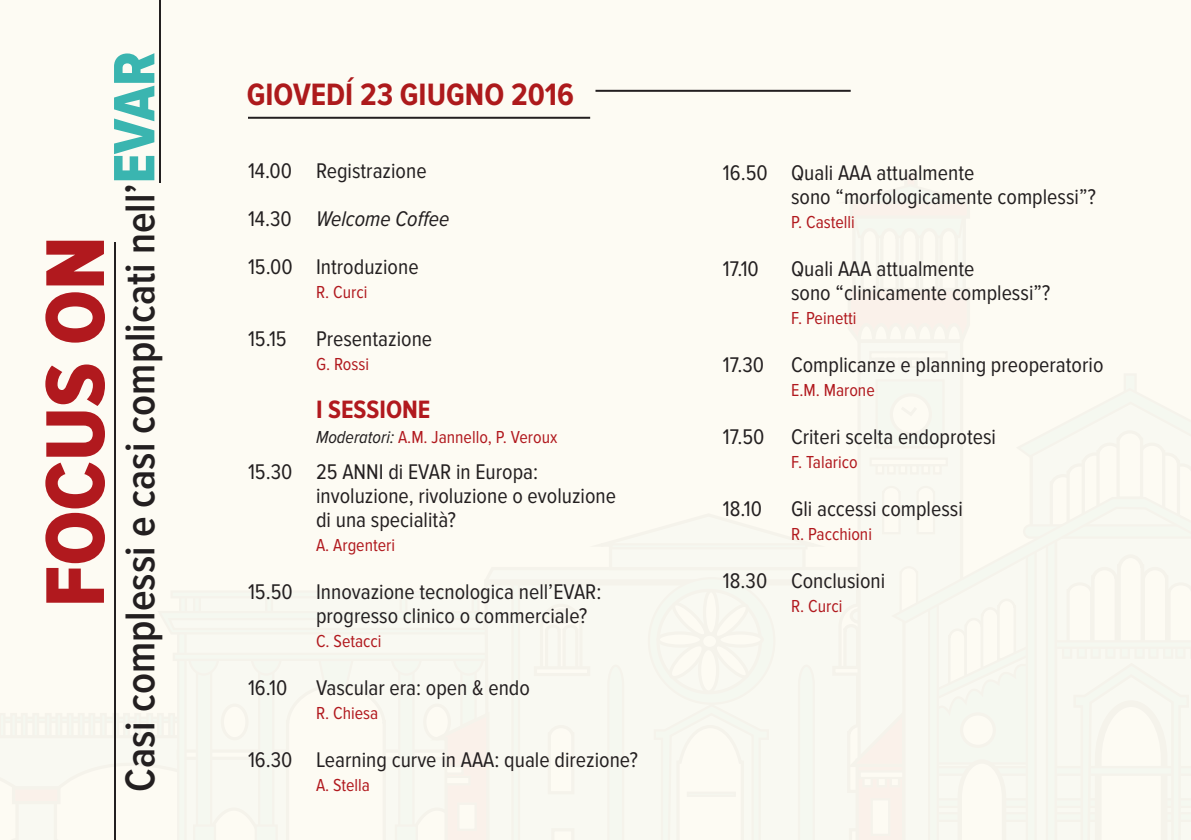
<style>
.page{position:relative;width:1191px;height:840px;background:#fff}
.page>*{position:absolute;margin:0;border:0;box-sizing:border-box;transform-origin:0 0}
.t1{font:86.4px "Proxima Nova Cond Extrabld";color:#b1191e}
.t2{font:600 43.2px "Proxima Nova Cond";color:#231f20}
.t3{font:700 32px "Proxima Nova Cond";color:#ad1a1c}
.t4{font:700 26px "Proxima Nova Cond";color:#b1191e}
.t5{font:22px/24px "Proxima Nova Cond";color:#231f20}
.t6{font:18px "Proxima Nova Cond";color:#b1191e}
.s1{font-family:"Proxima Nova Cond Extrabld";font-weight:400;font-size:60.4px;color:#3ab5b0}
.s2{font-style:italic}
.s3{font-style:italic;color:#231f20}
</style>
<div class="page">
<div style="left:0;top:0;width:1191px;height:839px;background:#fdfbf3"></div>
<hr style="left:159px;top:0;width:1px;height:182px;background:#231f20">
<hr style="left:114px;top:242px;width:1px;height:597px;background:#231f20">
<hr style="left:595px;top:90px;width:255px;height:2px;background:#231f20">
<hr style="left:248px;top:117px;width:342px;height:2px;background:#231f20">
<h1 class="t1" style="left:27px;top:607px;width:372px;rotate:-90deg">FOCUS ON</h1>
<h2 class="t2" style="left:116px;top:791px;width:741px;rotate:-90deg">Casi complessi e casi complicati nell’<span class="s1">EVAR</span></h2>
<h3 class="t3" style="left:247px;top:77px;width:220px">GIOVEDÍ 23 GIUGNO</h3>
<h3 class="t3" style="left:511px;top:77px;width:64px">2016</h3>
<p class="t5" style="left:248px;top:147px;width:203px;line-height:48px">14.00 Registrazione<br>14.30 <span class="s2">Welcome Coffee<br></span>15.00 Introduzione</p>
<p class="t6" style="left:316px;top:282px;width:53px">R. Curci</p>
<p class="t5" style="left:248px;top:327px;width:40px">15.15</p>
<p class="t5" style="left:316px;top:327px;width:118px">Presentazione</p>
<p class="t6" style="left:316px;top:354px;width:54px">G. Rossi</p>
<p class="t4" style="left:316px;top:395px;width:116px">I SESSIONE</p>
<p class="t6" style="left:316px;top:426px;width:243px"><span class="s3">Moderatori:</span> A.M. Jannello, P. Veroux</p>
<p class="t5" style="left:316px;top:459px;width:301px;text-indent:-68px">15.30 25 ANNI di EVAR in Europa: involuzione, rivoluzione o evoluzione di una specialità?</p>
<p class="t6" style="left:316px;top:534px;width:81px">A. Argenteri</p>
<p class="t5" style="left:316px;top:579px;width:287px;text-indent:-68px">15.50 Innovazione tecnologica nell’EVAR: progresso clinico o commerciale?</p>
<p class="t6" style="left:316px;top:630px;width:67px">C. Setacci</p>
<p class="t5" style="left:248px;top:675px;width:41px">16.10</p>
<p class="t5" style="left:316px;top:675px;width:215px">Vascular era: open &amp; endo</p>
<p class="t6" style="left:316px;top:702px;width:64px">R. Chiesa</p>
<p class="t5" style="left:248px;top:747px;width:391px">16.30 Learning curve in AAA: quale direzione?</p>
<p class="t6" style="left:316px;top:774px;width:55px">A. Stella</p>
<p class="t5" style="left:791px;top:161px;width:306px;text-indent:-68px">16.50 Quali AAA attualmente<br>sono “morfologicamente complessi”?</p>
<p class="t6" style="left:791px;top:211px;width:65px">P. Castelli</p>
<p class="t5" style="left:723px;top:257px;width:37px">17.10</p>
<p class="t5" style="left:791px;top:257px;width:261px">Quali AAA attualmente<br>sono “clinicamente complessi”?</p>
<p class="t6" style="left:791px;top:307px;width:67px">F. Peinetti</p>
<p class="t5" style="left:723px;top:353px;width:382px">17.30 Complicanze e planning preoperatorio</p>
<p class="t6" style="left:791px;top:379px;width:85px">E.M. Marone</p>
<p class="t5" style="left:723px;top:425px;width:274px">17.50 Criteri scelta endoprotesi</p>
<p class="t6" style="left:791px;top:451px;width:68px">F. Talarico</p>
<p class="t5" style="left:723px;top:497px;width:41px">18.10</p>
<p class="t5" style="left:791px;top:497px;width:173px">Gli accessi complessi</p>
<p class="t6" style="left:791px;top:523px;width:82px">R. Pacchioni</p>
<p class="t5" style="left:723px;top:569px;width:164px">18.30 Conclusioni</p>
<p class="t6" style="left:791px;top:595px;width:53px">R. Curci</p>
</div>
